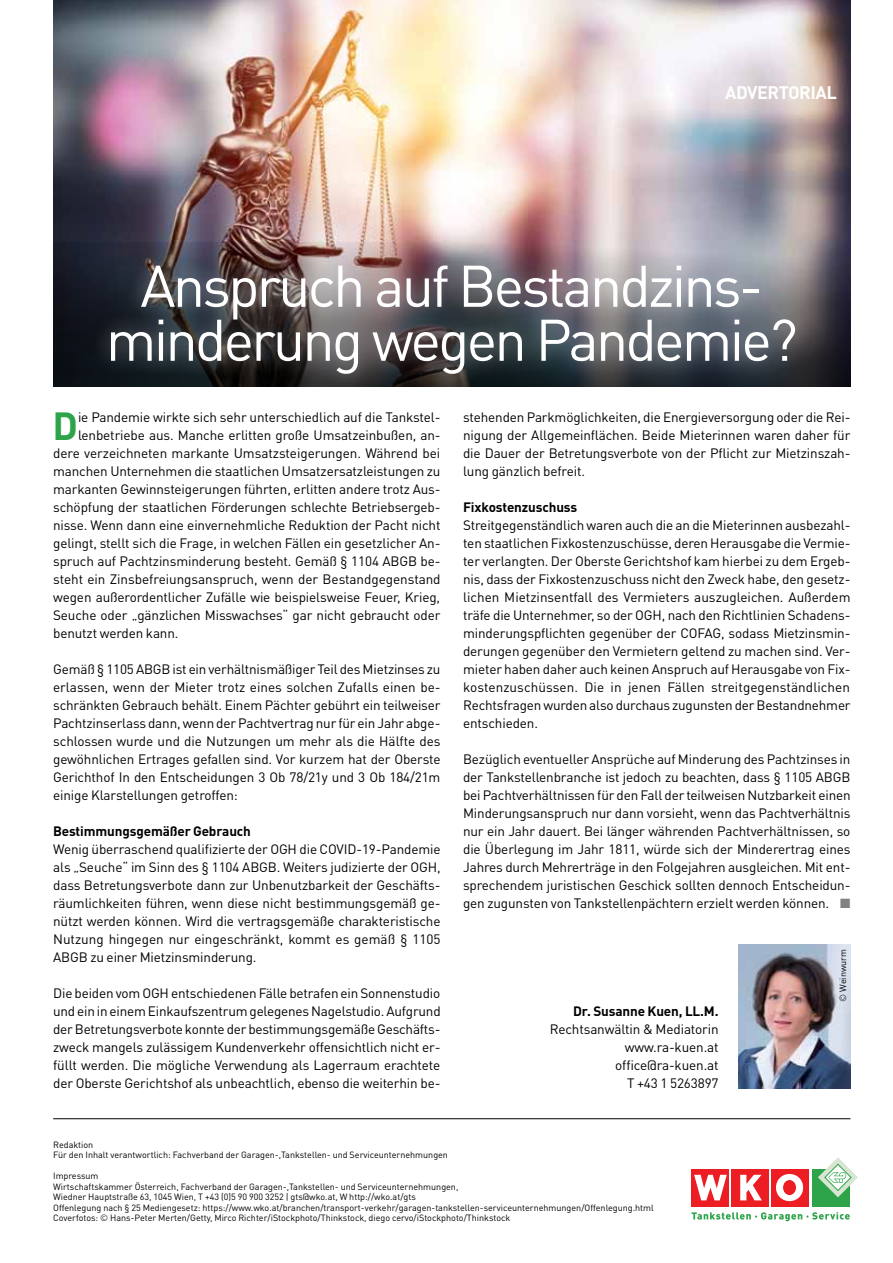
<style>
.page{position:relative;width:893px;height:1263px;background:#fff}
.page>*{position:absolute;margin:0;border:0;box-sizing:border-box;transform-origin:0 0}
.t1{font:57.75px/54px "DIN Pro";letter-spacing:-.05em;color:#fff;text-align:center}
.t2{font:700 38.85px "DIN Pro";color:#2da44a}
.t3{font:700 18px "DIN Pro";letter-spacing:-.03em;color:#fff}
.t4{font:13.5px/18px "DIN Pro";letter-spacing:-.01em;color:#000;text-align:justify}
.t5{font:700 13.5px "DIN Pro";letter-spacing:-.01em;color:#000}
.t6{font:9px/10.5px "DIN Pro";color:#000}
.s1{color:#808285}
.s2{font-weight:300}
</style>
<div class="page">
<hr style="left:53px;top:1118px;width:797px;height:1px;background:#000">
<div style="left:771px;top:1169px;width:37px;height:38px;background:#ed1d24"></div>
<div style="left:731px;top:1169px;width:38px;height:38px;background:#ed1d24"></div>
<svg style="left:740px;top:1175px;width:22px;height:25px"></svg>
<div style="left:692px;top:1169px;width:37px;height:38px;background:#ed1d24"></div>
<svg style="left:694px;top:1175px;width:33px;height:25px"></svg>
<div style="left:812px;top:1169px;width:38px;height:38px;background:#2da44a"></div>
<svg style="left:776px;top:1174px;width:27px;height:27px"></svg>
<div style="left:784px;top:1180px;width:11px;height:14px;background:#ed1d24;border-radius:50%"></div>
<div style="left:783px;top:1180px;width:13px;height:15px;border:1px solid #ed1d24;border-radius:50%"></div>
<svg style="left:818px;top:1157px;width:40px;height:40px"></svg>
<svg style="left:692px;top:1212px;width:158px;height:9px"></svg>
<img style="left:53px;top:0;width:797px;height:242px">
<img style="left:739px;top:944px;width:111px;height:144px">
<svg style="left:53px;top:242px;width:797px;height:144px;background:#3d3942"></svg>
<div style="left:91px;top:246px;width:723px;height:146px;background:#fff;opacity:.5"></div>
<h3 class="t3" style="left:725px;top:80px;width:113px">ADVERTORIAL</h3>
<h1 class="t1" style="left:106px;top:257px;width:693px">Anspruch auf Bestandzins&shy;minderung wegen Pandemie?</h1>
<h2 class="t2" style="left:52px;top:400px;width:27px">D</h2>
<p class="t4" style="left:78px;top:408px;width:364px">ie Pandemie wirkte sich sehr unterschiedlich auf die Tankstel-</p>
<p class="t4" style="left:78px;top:426px;width:364px">lenbetriebe aus. Manche erlitten große Umsatzeinbußen, an-</p>
<p class="t4" style="left:53px;top:444px;width:389px">dere verzeichneten markante Umsatzsteigerungen. Während bei</p>
<p class="t4" style="left:53px;top:462px;width:389px">manchen Unternehmen die staatlichen Umsatzersatzleistungen zu</p>
<p class="t4" style="left:53px;top:480px;width:389px">markanten Gewinnsteigerungen führten, erlitten andere trotz Aus-</p>
<p class="t4" style="left:53px;top:498px;width:389px">schöpfung der staatlichen Förderungen schlechte Betriebsergeb-</p>
<p class="t4" style="left:53px;top:516px;width:389px">nisse. Wenn dann eine einvernehmliche Reduktion der Pacht nicht</p>
<p class="t4" style="left:53px;top:534px;width:389px">gelingt, stellt sich die Frage, in welchen Fällen ein gesetzlicher An-</p>
<p class="t4" style="left:53px;top:552px;width:389px">spruch auf Pachtzinsminderung besteht. Gemäß § 1104 ABGB be-</p>
<p class="t4" style="left:53px;top:570px;width:389px">steht ein Zinsbefreiungsanspruch, wenn der Bestandgegenstand</p>
<p class="t4" style="left:53px;top:588px;width:389px">wegen außerordentlicher Zufälle wie beispielsweise Feuer, Krieg,</p>
<p class="t4" style="left:53px;top:606px;width:389px">Seuche oder „gänzlichen Misswachses“ gar nicht gebraucht oder</p>
<p class="t4" style="left:53px;top:624px;width:127px">benutzt werden kann.</p>
<p class="t4" style="left:53px;top:660px;width:389px">Gemäß § 1105 ABGB ist ein verhältnismäßiger Teil des Mietzinses zu erlassen, wenn der Mieter trotz eines solchen Zufalls einen be&shy;schränkten Gebrauch behält. Einem Pächter gebührt ein teilweiser Pachtzinserlass dann, wenn der Pachtvertrag nur für ein Jahr abge&shy;schlossen wurde und die Nutzungen um mehr als die Hälfte des gewöhnlichen Ertrages gefallen sind. Vor kurzem hat der Oberste Gerichthof In den Entscheidungen 3 Ob 78/21y und 3 Ob 184/21m einige Klarstellungen getroffen:</p>
<p class="t5" style="left:53px;top:822px;width:199px">Bestimmungsgemäßer Gebrauch</p>
<p class="t4" style="left:53px;top:840px;width:389px">Wenig überraschend qualifizierte der OGH die COVID-19-Pandemie als „Seuche“ im Sinn des § 1104 ABGB. Weiters judizierte der OGH, dass Betretungsverbote dann zur Unbenutzbarkeit der Geschäfts&shy;räumlichkeiten führen, wenn diese nicht bestimmungsgemäß ge&shy;nützt werden können. Wird die vertragsgemäße charakteristische Nutzung hingegen nur eingeschränkt, kommt es gemäß § 1105<br>ABGB zu einer Mietzinsminderung.</p>
<p class="t4" style="left:53px;top:984px;width:389px">Die beiden vom OGH entschiedenen Fälle betrafen ein Sonnenstudio und ein in einem Einkaufszentrum gelegenes Nagelstudio. Aufgrund der Betretungsverbote konnte der bestimmungsgemäße Geschäfts&shy;zweck mangels zulässigem Kundenverkehr offensichtlich nicht er&shy;füllt werden. Die mögliche Verwendung als Lagerraum erachtete der Oberste Gerichtshof als unbeachtlich, ebenso die weiterhin be-</p>
<p class="t4" style="left:463px;top:408px;width:389px">stehenden Parkmöglichkeiten, die Energieversorgung oder die Rei&shy;nigung der Allgemeinflächen. Beide Mieterinnen waren daher für die Dauer der Betretungsverbote von der Pflicht zur Mietzinszah&shy;lung gänzlich befreit.</p>
<p class="t5" style="left:463px;top:498px;width:116px">Fixkostenzuschuss</p>
<p class="t4" style="left:463px;top:516px;width:389px">Streitgegenständlich waren auch die an die Mieterinnen ausbezahl&shy;ten staatlichen Fixkostenzuschüsse, deren Herausgabe die Vermie&shy;ter verlangten. Der Oberste Gerichtshof kam hierbei zu dem Ergeb&shy;nis, dass der Fixkostenzuschuss nicht den Zweck habe, den gesetz&shy;lichen Mietzinsentfall des Vermieters auszugleichen. Außerdem träfe die Unternehmer, so der OGH, nach den Richtlinien Schadens&shy;minderungspflichten gegenüber der COFAG, sodass Mietzinsmin&shy;derungen gegenüber den Vermietern geltend zu machen sind. Ver&shy;mieter haben daher auch keinen Anspruch auf Herausgabe von Fix&shy;kostenzuschüssen. Die in jenen Fällen streitgegenständlichen Rechtsfragen wurden also durchaus zugunsten der Bestandnehmer entschieden.</p>
<p class="t4" style="left:463px;top:750px;width:389px">Bezüglich eventueller Ansprüche auf Minderung des Pachtzinses in der Tankstellenbranche ist jedoch zu beachten, dass § 1105 ABGB bei Pachtverhältnissen für den Fall der teilweisen Nutzbarkeit einen Minderungsanspruch nur dann vorsieht, wenn das Pachtverhältnis nur ein Jahr dauert. Bei länger währenden Pachtverhältnissen, so die Überlegung im Jahr 1811, würde sich der Minderertrag eines Jahres durch Mehrerträge in den Folgejahren ausgleichen. Mit ent&shy;sprechendem juristischen Geschick sollten dennoch Entscheidun&shy;gen zugunsten von Tankstellenpächtern erzielt werden können. <span class="s1">■</span></p>
<p class="t5" style="left:573px;top:1002px;width:147px">Dr. Susanne Kuen, LL.M.</p>
<p class="t4" style="left:550px;top:1020px;width:170px;text-align:right">Rechtsanwältin &amp; Mediatorin www.ra-kuen.at office@ra-kuen.at<br>T +43 1 5263897</p>
<p class="t6" style="left:837px;top:1002px;width:54px;rotate:-90deg"><span class="s2">©</span> Weinwurm</p>
<p class="t6" style="left:53px;top:1139px;width:396px">Redaktion<br>Für den Inhalt verantwortlich: Fachverband der Garagen-,Tankstellen- und Serviceunternehmungen</p>
<p class="t6" style="left:53px;top:1170px;width:602px">Impressum<br>Wirtschaftskammer Österreich, Fachverband der Garagen-,Tankstellen- und Serviceunternehmungen,<br>Wiedner Hauptstraße 63, 1045 Wien, T +43 (0)5 90 900 3252 | gts@wko.at, W http://wko.at/gts<br>Offenlegung nach § 25 Mediengesetz: https://www.wko.at/branchen/transport-verkehr/garagen-tankstellen-serviceunternehmungen/Offenlegung.html Coverfotos: <span class="s2">©</span> Hans-Peter Merten/Getty, Mirco Richter/iStockphoto/Thinkstock, diego cervo/iStockphoto/Thinkstock</p>
</div>
